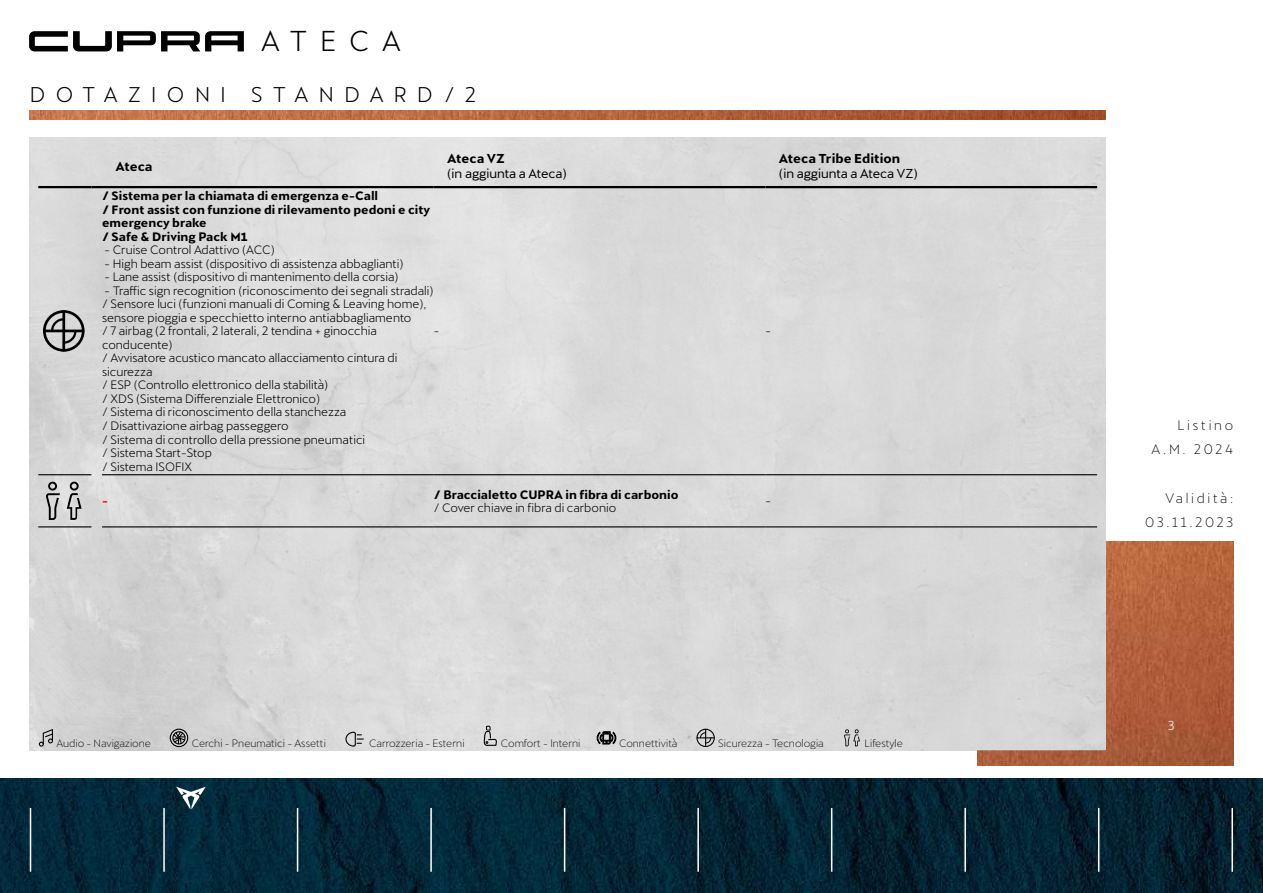
<style>
.page{position:relative;width:1263px;height:893px;background:#fff}
.page>*{position:absolute;margin:0;border:0;box-sizing:border-box;transform-origin:0 0}
.t1{font:28.35px "Cupra";letter-spacing:.45em;color:#000}
.t2{font:21px "Cupra";letter-spacing:.5em;color:#000}
.t3{font:300 13.5px/24px "Cupra";letter-spacing:.2em;color:#000;text-align:right}
.t4{font:12.75px "Cupra";color:#000}
.t5{font:700 12.75px "Cupra";color:#000}
.t6{font:12.75px "Cupra";color:#fff}
.t7{font:12px/13.5px "Cupra";color:#000}
.t8{font:700 12px/13.5px "Cupra";color:#000}
.t9{font:700 12px "Cupra";color:#f00}
.t10{font:300 10.5px "Cupra";color:#000}
</style>
<div class="page">
<img style="left:977px;top:542px;width:256px;height:223px">
<img style="left:30px;top:111px;width:1076px;height:8px">
<img style="left:30px;top:138px;width:1076px;height:612px">
<img style="left:0;top:778px;width:1263px;height:115px">
<hr style="left:30px;top:808px;width:1px;height:64px;background:#fff">
<hr style="left:163px;top:808px;width:2px;height:64px;background:#fff">
<hr style="left:297px;top:808px;width:1px;height:64px;background:#fff">
<hr style="left:430px;top:808px;width:2px;height:64px;background:#fff">
<hr style="left:564px;top:808px;width:1px;height:64px;background:#fff">
<hr style="left:697px;top:808px;width:2px;height:64px;background:#fff">
<hr style="left:831px;top:808px;width:1px;height:64px;background:#fff">
<hr style="left:964px;top:808px;width:2px;height:64px;background:#fff">
<hr style="left:1098px;top:808px;width:1px;height:64px;background:#fff">
<hr style="left:1231px;top:808px;width:2px;height:64px;background:#fff">
<svg style="left:176px;top:787px;width:30px;height:22px"></svg>
<svg style="left:29px;top:31px;width:215px;height:20px"></svg>
<svg style="left:39px;top:728px;width:15px;height:19px"></svg>
<svg style="left:345px;top:731px;width:18px;height:16px"></svg>
<div style="left:170px;top:729px;width:18px;height:18px;border:1px solid #000;border-radius:50%"></div>
<svg style="left:172px;top:731px;width:14px;height:13px"></svg>
<svg style="left:483px;top:726px;width:15px;height:20px"></svg>
<svg style="left:597px;top:731px;width:19px;height:13px"></svg>
<div style="left:696px;top:729px;width:19px;height:18px;border:1px solid #000;border-radius:50%"></div>
<svg style="left:697px;top:729px;width:17px;height:17px"></svg>
<svg style="left:844px;top:729px;width:16px;height:17px"></svg>
<hr style="left:38px;top:186px;width:53px;height:2px;background:#000">
<svg style="left:91px;top:186px;width:11px;height:2px"></svg>
<hr style="left:102px;top:186px;width:332px;height:2px;background:#000">
<hr style="left:434px;top:186px;width:331px;height:2px;background:#000">
<hr style="left:765px;top:186px;width:332px;height:2px;background:#000">
<hr style="left:38px;top:474px;width:53px;height:1px;background:#000">
<hr style="left:38px;top:526px;width:53px;height:1px;background:#000">
<hr style="left:102px;top:474px;width:332px;height:1px;background:#000">
<hr style="left:434px;top:474px;width:331px;height:1px;background:#000">
<hr style="left:765px;top:474px;width:332px;height:1px;background:#000">
<hr style="left:102px;top:526px;width:332px;height:1px;background:#000">
<hr style="left:434px;top:526px;width:331px;height:1px;background:#000">
<hr style="left:765px;top:526px;width:332px;height:1px;background:#000">
<svg style="left:50px;top:317px;width:28px;height:28px"></svg>
<div style="left:43px;top:310px;width:42px;height:42px;border:3px solid #000;border-radius:50%"></div>
<hr style="left:62px;top:311px;width:3px;height:39px;background:#000">
<hr style="left:44px;top:330px;width:39px;height:2px;background:#000">
<svg style="left:67px;top:482px;width:15px;height:38px"></svg>
<svg style="left:46px;top:482px;width:14px;height:38px"></svg>
<h1 class="t1" style="left:261px;top:16px;width:141px">ATECA</h1>
<h2 class="t2" style="left:30px;top:76px;width:448px">DOTAZIONI STANDARD/2</h2>
<p class="t5" style="left:116px;top:159px;width:39px">Ateca</p>
<p class="t5" style="left:447px;top:151px;width:59px">Ateca VZ</p>
<p class="t4" style="left:447px;top:162px;width:121px">(in aggiunta a Ateca)</p>
<p class="t8" style="left:102px;top:190px;width:330px">/ Sistema per la chiamata di emergenza e-Call<br>/ Front assist con funzione di rilevamento pedoni e city emergency brake<br>/ Safe &amp; Driving Pack M1</p>
<p class="t7" style="left:105px;top:241px;width:172px">- Cruise Control Adattivo (ACC)</p>
<p class="t7" style="left:105px;top:255px;width:300px">- High beam assist (dispositivo di assistenza abbaglianti)</p>
<p class="t7" style="left:105px;top:268px;width:295px">- Lane assist (dispositivo di mantenimento della corsia)</p>
<p class="t7" style="left:102px;top:282px;width:333px">- Traffic sign recognition (riconoscimento dei segnali stradali) / Sensore luci (funzioni manuali di Coming &amp; Leaving home), sensore pioggia e specchietto interno antiabbagliamento<br>/ 7 airbag (2 frontali, 2 laterali, 2 tendina + ginocchia conducente)<br>/ Avvisatore acustico mancato allacciamento cintura di sicurezza<br>/ ESP (Controllo elettronico della stabilità)<br>/ XDS (Sistema Differenziale Elettronico)<br>/ Sistema di riconoscimento della stanchezza<br>/ Disattivazione airbag passeggero<br>/ Sistema di controllo della pressione pneumatici<br>/ Sistema Start-Stop<br>/ Sistema ISOFIX</p>
<p class="t7" style="left:434px;top:322px;width:7px">-</p>
<p class="t7" style="left:765px;top:322px;width:7px">-</p>
<p class="t9" style="left:102px;top:494px;width:7px">-</p>
<p class="t8" style="left:434px;top:488px;width:246px">/ Braccialetto CUPRA in fibra di carbonio</p>
<p class="t7" style="left:434px;top:499px;width:184px">/ Cover chiave in fibra di carbonio</p>
<p class="t7" style="left:765px;top:492px;width:7px">-</p>
<p class="t5" style="left:779px;top:151px;width:123px">Ateca Tribe Edition</p>
<p class="t4" style="left:779px;top:162px;width:140px">(in aggiunta a Ateca VZ)</p>
<p class="t10" style="left:56px;top:734px;width:96px">Audio - Navigazione</p>
<p class="t10" style="left:192px;top:734px;width:136px">Cerchi - Pneumatici - Assetti</p>
<p class="t10" style="left:369px;top:734px;width:97px">Carrozzeria - Esterni</p>
<p class="t10" style="left:501px;top:734px;width:81px">Comfort - Interni</p>
<p class="t10" style="left:619px;top:734px;width:60px">Connettività</p>
<p class="t10" style="left:718px;top:734px;width:107px">Sicurezza - Tecnologia</p>
<p class="t10" style="left:865px;top:734px;width:40px">Lifestyle</p>
<p class="t3" style="left:1151px;top:411px;width:83px">Listino<br>A.M. 2024</p>
<p class="t3" style="left:1145px;top:484px;width:90px">Validità:<br>03.11.2023</p>
<p class="t6" style="left:1168px;top:714px;width:8px">3</p>
</div>
